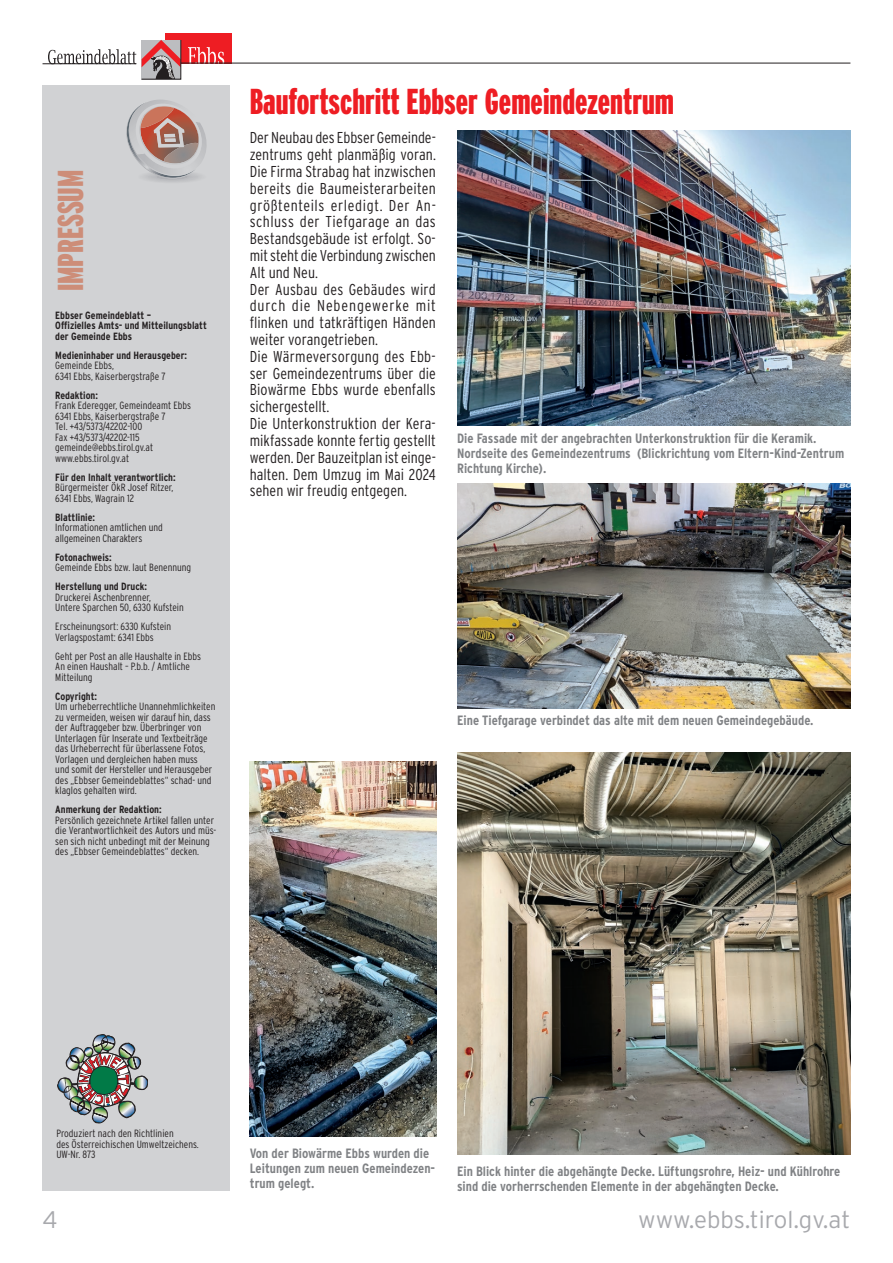
<style>
.page{position:relative;width:893px;height:1263px;background:#fff}
.page>*{position:absolute;margin:0;border:0;box-sizing:border-box;transform-origin:0 0}
.t1{font:900 36px "Interstate Compressed";color:#ee1d23}
.t2{font:900 36px "Interstate Compressed";color:#cd8d78}
.t3{font:300 24px "Interstate";color:#a8a9ad}
.t4{font:300 15.75px/16.8px "Interstate Condensed";letter-spacing:.005em;color:#231f20}
.t5{font:700 13.5px/15px "Interstate Condensed";color:#808285}
.t6{font:300 10.5px/10.5px "Interstate Condensed";color:#231f20}
.t7{font:700 10.5px/10.5px "Interstate Condensed";color:#231f20}
</style>
<div class="page">
<div style="left:165px;top:33px;width:67px;height:31px;background:#ee1d23"></div>
<hr style="left:43px;top:63px;width:93px;height:1px;background:#231f20">
<svg style="left:188px;top:47px;width:36px;height:16px"></svg>
<svg style="left:48px;top:40px;width:133px;height:40px"></svg>
<hr style="left:181px;top:63px;width:669px;height:1px;background:#231f20">
<div style="left:43px;top:85px;width:187px;height:1106px;background:#d1d2d4"></div>
<img style="left:57px;top:1034px;width:91px;height:89px">
<svg style="left:126px;top:100px;width:81px;height:82px"></svg>
<img style="left:457px;top:483px;width:393px;height:225px">
<img style="left:457px;top:753px;width:393px;height:402px">
<img style="left:457px;top:131px;width:393px;height:295px">
<img style="left:250px;top:762px;width:186px;height:374px">
<h1 class="t2" style="left:51px;top:291px;width:123px;rotate:-90deg">IMPRESSUM</h1>
<p class="t7" style="left:55px;top:310px;width:153px">Ebbser Gemeindeblatt –<br>Offizielles Amts- und Mitteilungsblatt der Gemeinde Ebbs</p>
<p class="t7" style="left:55px;top:350px;width:133px">Medieninhaber und Herausgeber:</p>
<p class="t6" style="left:55px;top:360px;width:112px">Gemeinde Ebbs,<br>6341 Ebbs, Kaiserbergstraße 7</p>
<p class="t7" style="left:55px;top:390px;width:44px">Redaktion:</p>
<p class="t6" style="left:55px;top:400px;width:137px">Frank Ederegger, Gemeindeamt Ebbs<br>6341 Ebbs, Kaiserbergstraße 7<br>Tel. +43/5373/42202-100<br>Fax +43/5373/42202-115 gemeinde@ebbs.tirol.gv.at www.ebbs.tirol.gv.at</p>
<p class="t7" style="left:55px;top:472px;width:122px">Für den Inhalt verantwortlich:</p>
<p class="t6" style="left:55px;top:482px;width:120px">Bürgermeister ÖkR Josef Ritzer,<br>6341 Ebbs, Wagrain 12</p>
<p class="t7" style="left:55px;top:512px;width:41px">Blattlinie:</p>
<p class="t6" style="left:55px;top:522px;width:109px">Informationen amtlichen und allgemeinen Charakters</p>
<p class="t7" style="left:55px;top:552px;width:58px">Fotonachweis:</p>
<p class="t6" style="left:55px;top:562px;width:137px">Gemeinde Ebbs bzw. laut Benennung</p>
<p class="t7" style="left:55px;top:581px;width:93px">Herstellung und Druck:</p>
<p class="t6" style="left:55px;top:592px;width:130px">Druckerei Aschenbrenner,<br>Untere Sparchen 50, 6330 Kufstein</p>
<p class="t6" style="left:55px;top:621px;width:117px">Erscheinungsort: 6330 Kufstein<br>Verlagspostamt: 6341 Ebbs</p>
<p class="t6" style="left:55px;top:651px;width:147px">Geht per Post an alle Haushalte in Ebbs<br>An einen Haushalt – P.b.b. / Amtliche<br>Mitteilung</p>
<p class="t7" style="left:55px;top:691px;width:43px">Copyright:</p>
<p class="t6" style="left:55px;top:701px;width:162px">Um urheberrechtliche Unannehmlichkeiten zu vermeiden, weisen wir darauf hin, dass der Auftraggeber bzw. Überbringer von Unterlagen für Inserate und Textbeiträge das Urheberrecht für überlassene Fotos, Vorlagen und dergleichen haben muss<br>und somit der Hersteller und Herausgeber des „Ebbser Gemeindeblattes“ schad- und klaglos gehalten wird.</p>
<p class="t7" style="left:55px;top:804px;width:108px">Anmerkung der Redaktion:</p>
<p class="t6" style="left:55px;top:815px;width:163px">Persönlich gezeichnete Artikel fallen unter die Verantwortlichkeit des Autors und müs&shy;sen sich nicht unbedingt mit der Meinung des „Ebbser Gemeindeblattes“ decken.</p>
<h1 class="t1" style="left:250px;top:81px;width:426px">Baufortschritt Ebbser Gemeindezentrum</h1>
<p class="t4" style="left:250px;top:129px;width:188px">Der Neubau des Ebbser Gemeinde&shy;zentrums geht planmäßig voran.<br>Die Firma Strabag hat inzwischen bereits die Baumeisterarbeiten größtenteils erledigt. Der An&shy;schluss der Tiefgarage an das<br>Bestandsgebäude ist erfolgt. So&shy;mit steht die Verbindung zwischen<br>Alt und Neu.<br>Der Ausbau des Gebäudes wird durch die Nebengewerke mit flinken und tatkräftigen Händen weiter vorangetrieben.<br>Die Wärmeversorgung des Ebb&shy;ser Gemeindezentrums über die<br>Biowärme Ebbs wurde ebenfalls sichergestellt.<br>Die Unterkonstruktion der Kera&shy;mikfassade konnte fertig gestellt werden. Der Bauzeitplan ist einge&shy;halten. Dem Umzug im Mai 2024 sehen wir freudig entgegen.</p>
<p class="t5" style="left:457px;top:431px;width:389px">Die Fassade mit der angebrachten Unterkonstruktion für die Keramik.<br>Nordseite des Gemeindezentrums (Blickrichtung vom Eltern-Kind-Zentrum<br>Richtung Kirche).</p>
<p class="t5" style="left:457px;top:713px;width:358px">Eine Tiefgarage verbindet das alte mit dem neuen Gemeindegebäude.</p>
<p class="t6" style="left:56px;top:1128px;width:144px">Produziert nach den Richtlinien<br>des Österreichischen Umweltzeichens.<br>UW-Nr. 873</p>
<p class="t5" style="left:250px;top:1146px;width:187px">Von der Biowärme Ebbs wurden die<br>Leitungen zum neuen Gemeindezen&shy;trum gelegt.</p>
<p class="t5" style="left:457px;top:1164px;width:385px">Ein Blick hinter die abgehängte Decke. Lüftungsrohre, Heiz- und Kühlrohre sind die vorherrschenden Elemente in der abgehängten Decke.</p>
<h2 class="t3" style="left:43px;top:1206px;width:16px">4</h2>
<h2 class="t3" style="left:638px;top:1206px;width:214px">www.ebbs.tirol.gv.at</h2>
</div>
